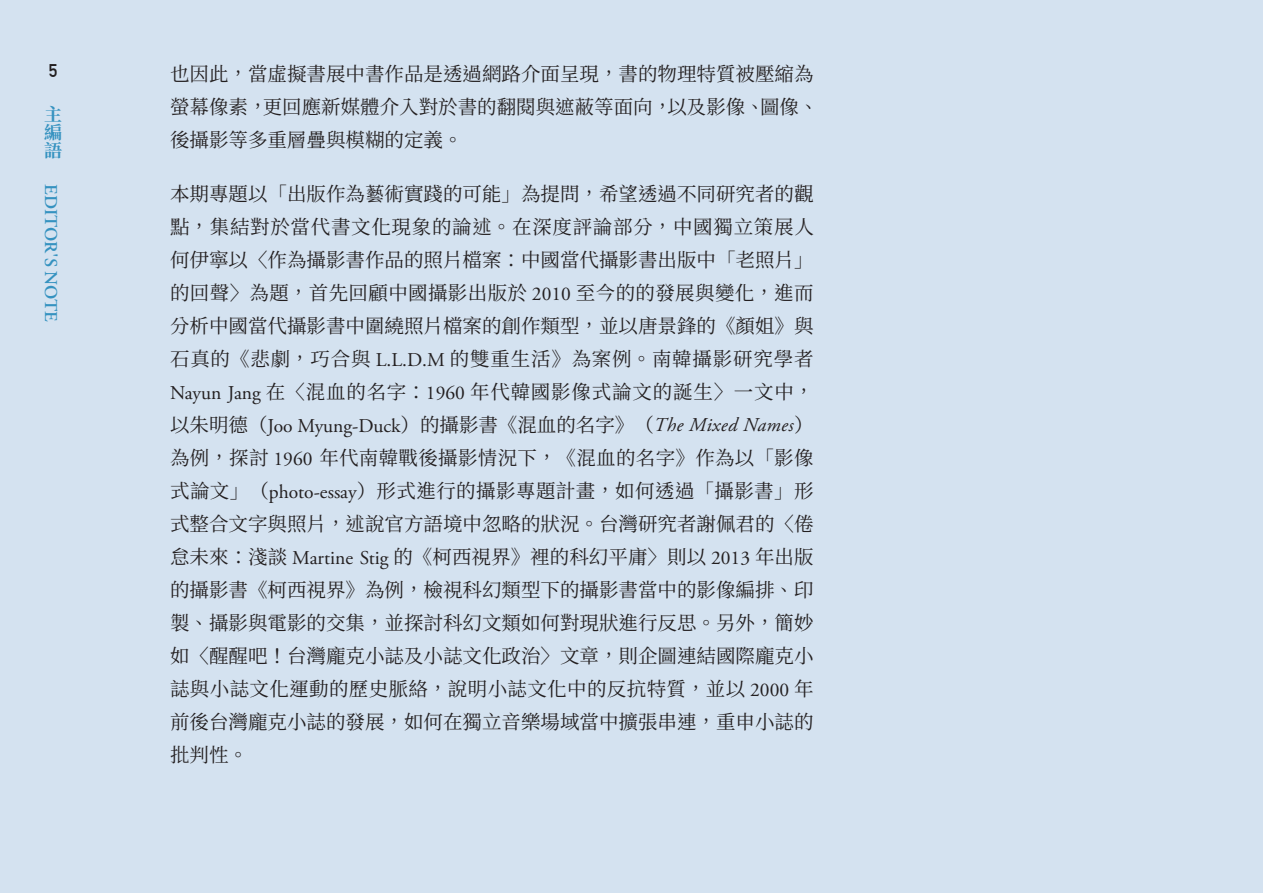
<style>
.page{position:relative;width:1263px;height:893px;background:#d4e2f0}
.page>*{position:absolute;margin:0;border:0;box-sizing:border-box;transform-origin:0 0}
.t1{font:19.5px/33px "Source Han Serif TC";color:#231f20}
.t2{font:600 18px "Adobe Garamond Pro";color:#3592c0}
.t3{font:700 18px/18px "Source Han Serif TC";color:#3592c0;text-align:justify}
.t4{font:700 18px "DIN Alternate";color:#231f20}
.s1{font-family:"Adobe Garamond Pro"}
.s2{font-family:"Adobe Garamond Pro";font-style:italic}
</style>
<div class="page">
<p class="t4" style="left:49px;top:57px;width:10px">5</p>
<p class="t3" style="left:44px;top:106px;width:19px">主編語</p>
<p class="t2" style="left:61px;top:184px;width:138px;rotate:90deg">EDITOR'S NOTE</p>
<p class="t1" style="left:170px;top:58px;width:650px">也因此，當虛擬書展中書作品是透過網路介面呈現，書的物理特質被壓縮為螢幕像素，更回應新媒體介入對於書的翻閱與遮蔽等面向，以及影像、圖像、後攝影等多重層疊與模糊的定義。</p>
<p class="t1" style="left:170px;top:178px;width:645px;text-align:justify">本期專題以「出版作為藝術實踐的可能」為提問，希望透過不同研究者的觀點，集結對於當代書文化現象的論述。在深度評論部分，中國獨立策展人何伊寧以〈作為攝影書作品的照片檔案：中國當代攝影書出版中「老照片」的回聲〉為題，首先回顧中國攝影出版於 <span class="s1">2010</span> 至今的的發展與變化，進而分析中國當代攝影書中圍繞照片檔案的創作類型，並以唐景鋒的《顏姐》與石真的《悲劇，巧合與 <span class="s1">L.L.D.M</span> 的雙重生活》為案例。南韓攝影研究學者<span class="s1">Nayun Jang</span> 在〈混血的名字：<span class="s1">1960</span> 年代韓國影像式論文的誕生〉一文中，以朱明德（<span class="s1">Joo Myung-Duck</span>）的攝影書《混血的名字》（<span class="s2">The Mixed Names</span>）為例，探討 <span class="s1">1960</span> 年代南韓戰後攝影情況下，《混血的名字》作為以「影像式論文」（<span class="s1">photo-essay</span>）形式進行的攝影專題計畫，如何透過「攝影書」形式整合文字與照片，述說官方語境中忽略的狀況。台灣研究者謝佩君的〈倦怠未來：淺談 <span class="s1">Martine Stig</span> 的《柯西視界》裡的科幻平庸〉則以 <span class="s1">2013</span> 年出版的攝影書《柯西視界》為例，檢視科幻類型下的攝影書當中的影像編排、印製、攝影與電影的交集，並探討科幻文類如何對現狀進行反思。另外，簡妙如〈醒醒吧！台灣龐克小誌及小誌文化政治〉文章，則企圖連結國際龐克小誌與小誌文化運動的歷史脈絡，說明小誌文化中的反抗特質，並以 <span class="s1">2000</span> 年前後台灣龐克小誌的發展，如何在獨立音樂場域當中擴張串連，重申小誌的批判性。</p>
</div>
